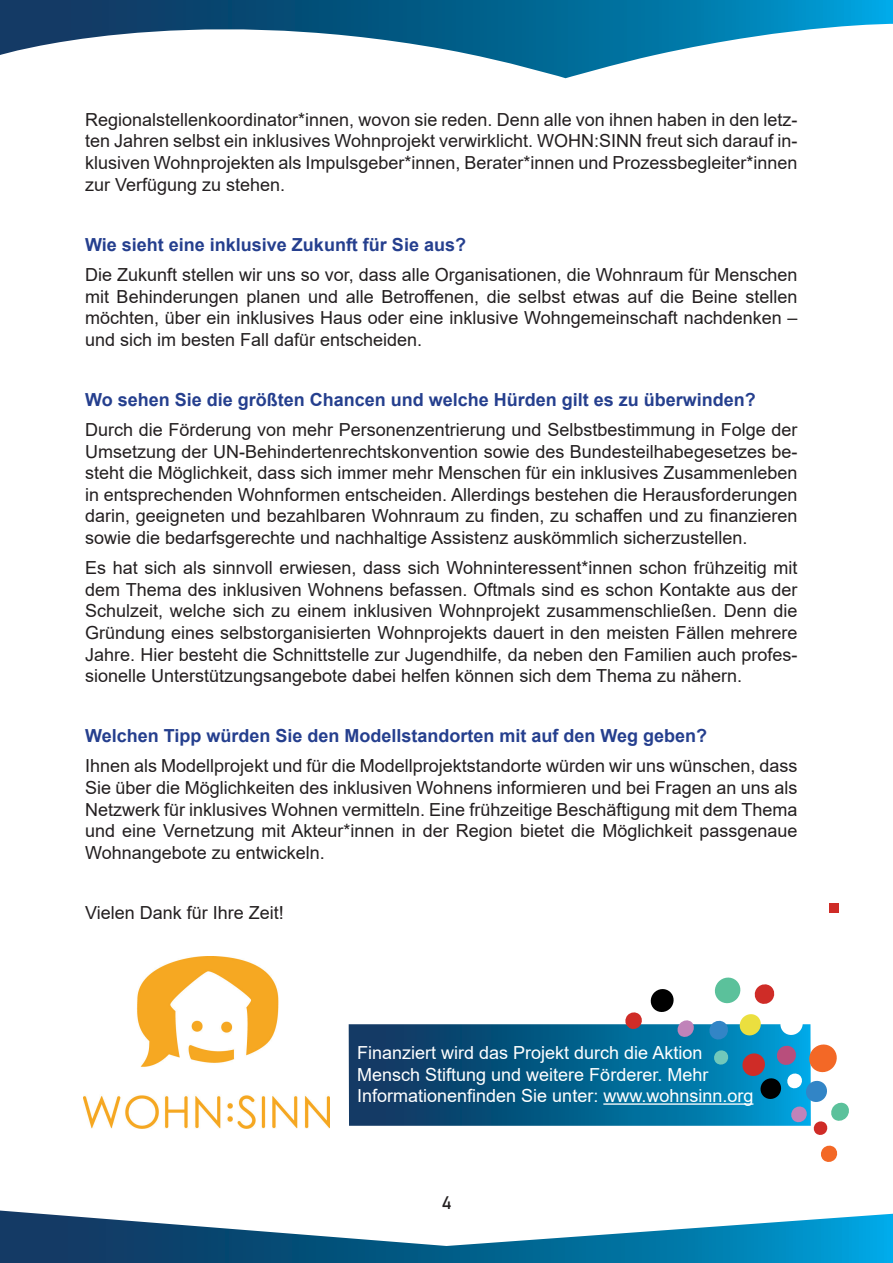
<style>
.page{position:relative;width:893px;height:1263px;background:#fff}
.page>*{position:absolute;margin:0;border:0;box-sizing:border-box;transform-origin:0 0}
.t1{font:18px/21.6px "Arial";color:#231f20;text-align:justify}
.t2{font:700 18px "Arial";color:#253f8e}
.t3{font:18px/21.6px "Arial";color:#fff}
.t4{font:18px "Bahnschrift";color:#231f20}
</style>
<div class="page">
<svg style="left:0;top:0;width:893px;height:78px"></svg>
<svg style="left:0;top:1210px;width:893px;height:53px"></svg>
<div style="left:830px;top:904px;width:9px;height:9px;background:#cf2c27"></div>
<img style="left:84px;top:956px;width:245px;height:172px">
<svg style="left:349px;top:1024px;width:273px;height:102px;background:#084e78"></svg>
<hr style="left:603px;top:1103px;width:150px;height:2px;background:#fff">
<svg style="left:622px;top:977px;width:227px;height:185px"></svg>
<p class="t1" style="left:85px;top:109px;width:714px">Regionalstellenkoordinator*innen, wovon sie reden. Denn alle von ihnen haben in den letz&shy;ten Jahren selbst ein inklusives Wohnprojekt verwirklicht. WOHN:SINN freut sich darauf in&shy;klusiven Wohnprojekten als Impulsgeber*innen, Berater*innen und Prozessbegleiter*innen zur Verfügung zu stehen.</p>
<p class="t2" style="left:85px;top:232px;width:382px">Wie sieht eine inklusive Zukunft für Sie aus?</p>
<p class="t1" style="left:85px;top:264px;width:714px">Die Zukunft stellen wir uns so vor, dass alle Organisationen, die Wohnraum für Menschen mit Behinderungen planen und alle Betroffenen, die selbst etwas auf die Beine stellen möchten, über ein inklusives Haus oder eine inklusive Wohngemeinschaft nachdenken – und sich im besten Fall dafür entscheiden.</p>
<p class="t2" style="left:85px;top:387px;width:672px">Wo sehen Sie die größten Chancen und welche Hürden gilt es zu überwinden?</p>
<p class="t1" style="left:85px;top:419px;width:714px">Durch die Förderung von mehr Personenzentrierung und Selbstbestimmung in Folge der Umsetzung der UN-Behindertenrechtskonvention sowie des Bundesteilhabegesetzes be&shy;steht die Möglichkeit, dass sich immer mehr Menschen für ein inklusives Zusammenleben in entsprechenden Wohnformen entscheiden. Allerdings bestehen die Herausforderungen darin, geeigneten und bezahlbaren Wohnraum zu finden, zu schaffen und zu finanzieren sowie die bedarfsgerechte und nachhaltige Assistenz auskömmlich sicherzustellen.</p>
<p class="t1" style="left:85px;top:557px;width:714px">Es hat sich als sinnvoll erwiesen, dass sich Wohninteressent*innen schon frühzeitig mit dem Thema des inklusiven Wohnens befassen. Oftmals sind es schon Kontakte aus der Schulzeit, welche sich zu einem inklusiven Wohnprojekt zusammenschließen. Denn die Gründung eines selbstorganisierten Wohnprojekts dauert in den meisten Fällen mehrere Jahre. Hier besteht die Schnittstelle zur Jugendhilfe, da neben den Familien auch profes&shy;sionelle Unterstützungsangebote dabei helfen können sich dem Thema zu nähern.</p>
<p class="t2" style="left:85px;top:723px;width:624px">Welchen Tipp würden Sie den Modellstandorten mit auf den Weg geben?</p>
<p class="t1" style="left:85px;top:755px;width:714px">Ihnen als Modellprojekt und für die Modellprojektstandorte würden wir uns wünschen, dass Sie über die Möglichkeiten des inklusiven Wohnens informieren und bei Fragen an uns als Netzwerk für inklusives Wohnen vermitteln. Eine frühzeitige Beschäftigung mit dem Thema und eine Vernetzung mit Akteur*innen in der Region bietet die Möglichkeit passgenaue Wohnangebote zu entwickeln.</p>
<p class="t1" style="left:85px;top:902px;width:200px">Vielen Dank für Ihre Zeit!</p>
<p class="t3" style="left:357px;top:1042px;width:398px">Finanziert wird das Projekt durch die Aktion<br>Mensch Stiftung und weitere Förderer. Mehr<br>Informationenfinden Sie unter: www.wohnsinn.org</p>
<p class="t4" style="left:441px;top:1189px;width:12px">4</p>
</div>
